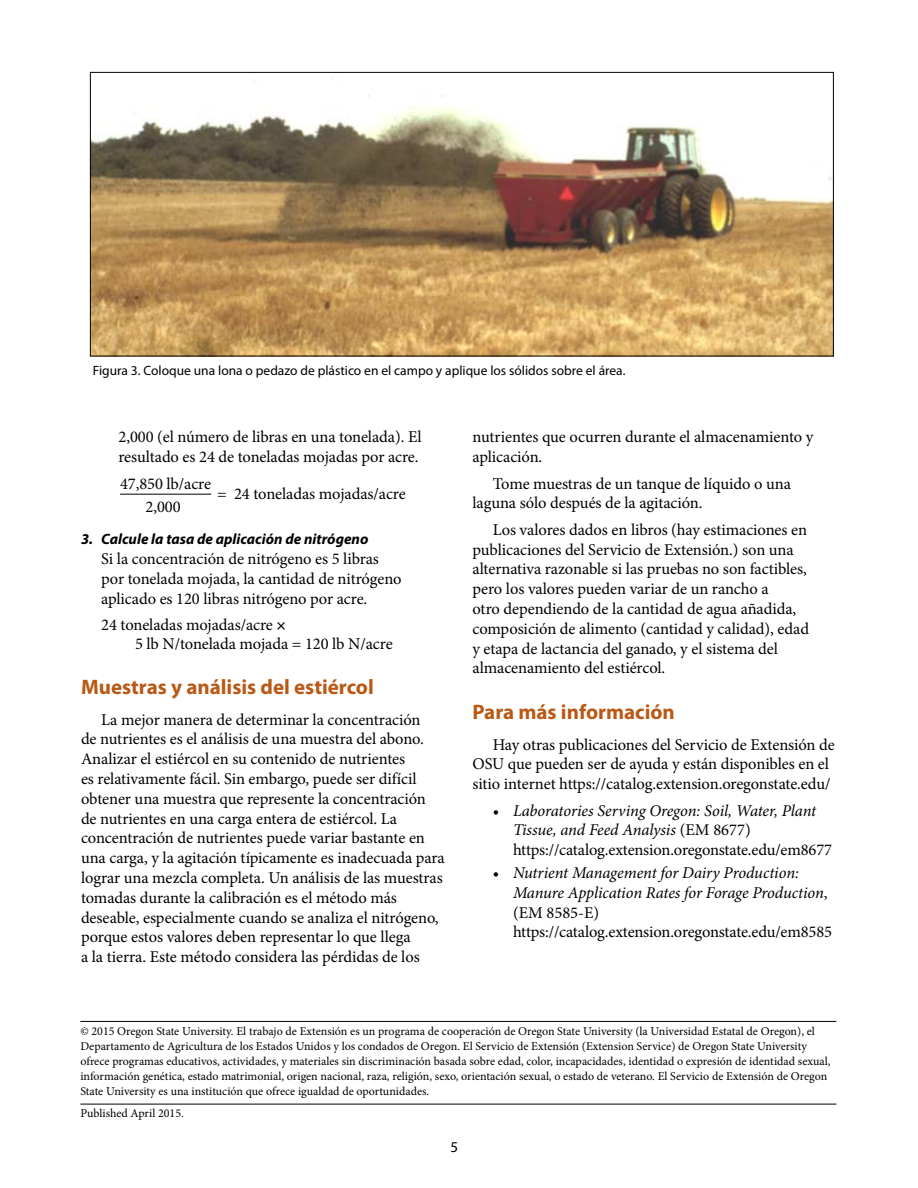
<style>
.page{position:relative;width:918px;height:1188px;background:#fff}
.page>*{position:absolute;margin:0;border:0;box-sizing:border-box;transform-origin:0 0}
.Subhead_1{font:700 21px "Myriad Pro";color:#b95915}
.Body_text{font:16.5px/19.8px "Minion Pro";letter-spacing:-.005em;color:#000}
.t1{font:italic 16.5px/19.8px "Minion Pro";letter-spacing:-.01em;color:#000}
.Subhead_3{font:16.5px/19.8px "Minion Pro";letter-spacing:-.005em;color:#000}
.Hanging_indent_1{font:16.5px/19.8px "Minion Pro";letter-spacing:-.005em;color:#000}
.Line_equation{font:16.5px/19.8px "Minion Pro";letter-spacing:-.01em;color:#000}
.Bottom_fraction__NO{font:16.5px "Minion Pro";letter-spacing:-.005em;color:#000}
.Top_fraction__Line{font:16.5px "Minion Pro";letter-spacing:-.005em;color:#000}
.Subhead_3-2{font:italic 700 15px "Myriad Pro";color:#000}
.t2{font:15px "Myriad Pro";color:#000}
.t3{font:13.5px "Myriad Pro";color:#000}
.PNW_disclaimer{font:12px/15px "Minion Pro";color:#000}
.Disclaimer{font:12px "Minion Pro";letter-spacing:-.005em;color:#000}
.s1{font-weight:700}
.s2{font-style:normal}
</style>
<div class="page">
<hr style="left:120px;top:494px;width:91px;height:1px;background:#000">
<img style="left:92px;top:78px;width:740px;height:276px">
<hr style="left:80px;top:1021px;width:756px;height:1px;background:#000">
<hr style="left:80px;top:1104px;width:756px;height:1px;background:#000">
<p class="t3" style="left:93px;top:362px;width:534px">Figura 3. Coloque una lona o pedazo de plástico en el campo y aplique los sólidos sobre el área.</p>
<p class="Hanging_indent_1" style="left:118px;top:427px;width:305px">2,000 (el número de libras en una tonelada). El resultado es 24 de toneladas mojadas por acre.</p>
<p class="Top_fraction__Line" style="left:120px;top:473px;width:93px">47,850 lb/acre</p>
<p class="Bottom_fraction__NO" style="left:146px;top:496px;width:37px">2,000</p>
<p class="Bottom_fraction__NO" style="left:217px;top:482px;width:190px">= 24 toneladas mojadas/acre</p>
<p class="Subhead_3-2" style="left:81px;top:530px;width:289px">3. Calcule la tasa de aplicación de nitrógeno</p>
<p class="Subhead_3" style="left:101px;top:549px;width:302px">Si la concentración de nitrógeno es 5 libras por tonelada mojada, la cantidad de nitrógeno aplicado es 120 libras nitrógeno por acre.</p>
<p class="Line_equation" style="left:135px;top:614px;width:259px;text-indent:-34px">24 toneladas mojadas/acre <span class="s1">×<br></span>5 lb N/tonelada mojada = 120 lb N/acre</p>
<h2 class="Subhead_1" style="left:81px;top:674px;width:294px">Muestras y análisis del estiércol</h2>
<p class="Body_text" style="left:81px;top:710px;width:365px;text-indent:20px">La mejor manera de determinar la concentración<br>de nutrientes es el análisis de una muestra del abono.<br>Analizar el estiércol en su contenido de nutrientes<br>es relativamente fácil. Sin embargo, puede ser difícil obtener una muestra que represente la concentración de nutrientes en una carga entera de estiércol. La concentración de nutrientes puede variar bastante en una carga, y la agitación típicamente es inadecuada para lograr una mezcla completa. Un análisis de las muestras tomadas durante la calibración es el método más deseable, especialmente cuando se analiza el nitrógeno, porque estos valores deben representar lo que llega<br>a la tierra. Este método considera las pérdidas de los</p>
<p class="Body_text" style="left:472px;top:427px;width:342px">nutrientes que ocurren durante el almacenamiento y aplicación.</p>
<p class="Body_text" style="left:472px;top:473px;width:320px;text-indent:20px">Tome muestras de un tanque de líquido o una laguna sólo después de la agitación.</p>
<p class="Body_text" style="left:472px;top:520px;width:338px;text-indent:20px">Los valores dados en libros (hay estimaciones en publicaciones del Servicio de Extensión.) son una alternativa razonable si las pruebas no son factibles, pero los valores pueden variar de un rancho a<br>otro dependiendo de la cantidad de agua añadida, composición de alimento (cantidad y calidad), edad y etapa de lactancia del ganado, y el sistema del almacenamiento del estiércol.</p>
<h2 class="Subhead_1" style="left:472px;top:698px;width:204px">Para más información</h2>
<p class="Body_text" style="left:472px;top:734px;width:364px;text-indent:20px">Hay otras publicaciones del Servicio de Extensión de<br>OSU que pueden ser de ayuda y están disponibles en el sitio internet https://catalog.extension.oregonstate.edu/</p>
<p class="t1" style="left:513px;top:800px;width:321px;text-indent:-20px"><span class="s2">•</span> Laboratories Serving Oregon: Soil, Water, Plant<br>Tissue, and Feed Analysis <span class="s2">(EM 8677) https://catalog.extension.oregonstate.edu/em8677</span></p>
<p class="t1" style="left:513px;top:863px;width:321px;text-indent:-20px"><span class="s2">•</span> Nutrient Management for Dairy Production:<br>Manure Application Rates for Forage Production<span class="s2">, (EM 8585-E) https://catalog.extension.oregonstate.edu/em8585</span></p>
<p class="PNW_disclaimer" style="left:80px;top:1024px;width:752px">© 2015 Oregon State University. El trabajo de Extensión es un programa de cooperación de Oregon State University (la Universidad Estatal de Oregon), el Departamento de Agricultura de los Estados Unidos y los condados de Oregon. El Servicio de Extensión (Extension Service) de Oregon State University ofrece programas educativos, actividades, y materiales sin discriminación basada sobre edad, color, incapacidades, identidad o expresión de identidad sexual, información genética, estado matrimonial, origen nacional, raza, religión, sexo, orientación sexual, o estado de veterano. El Servicio de Extensión de Oregon State University es una institución que ofrece igualdad de oportunidades.</p>
<p class="Disclaimer" style="left:80px;top:1105px;width:105px">Published April 2015.</p>
<p class="t2" style="left:451px;top:1138px;width:9px">5</p>
</div>
